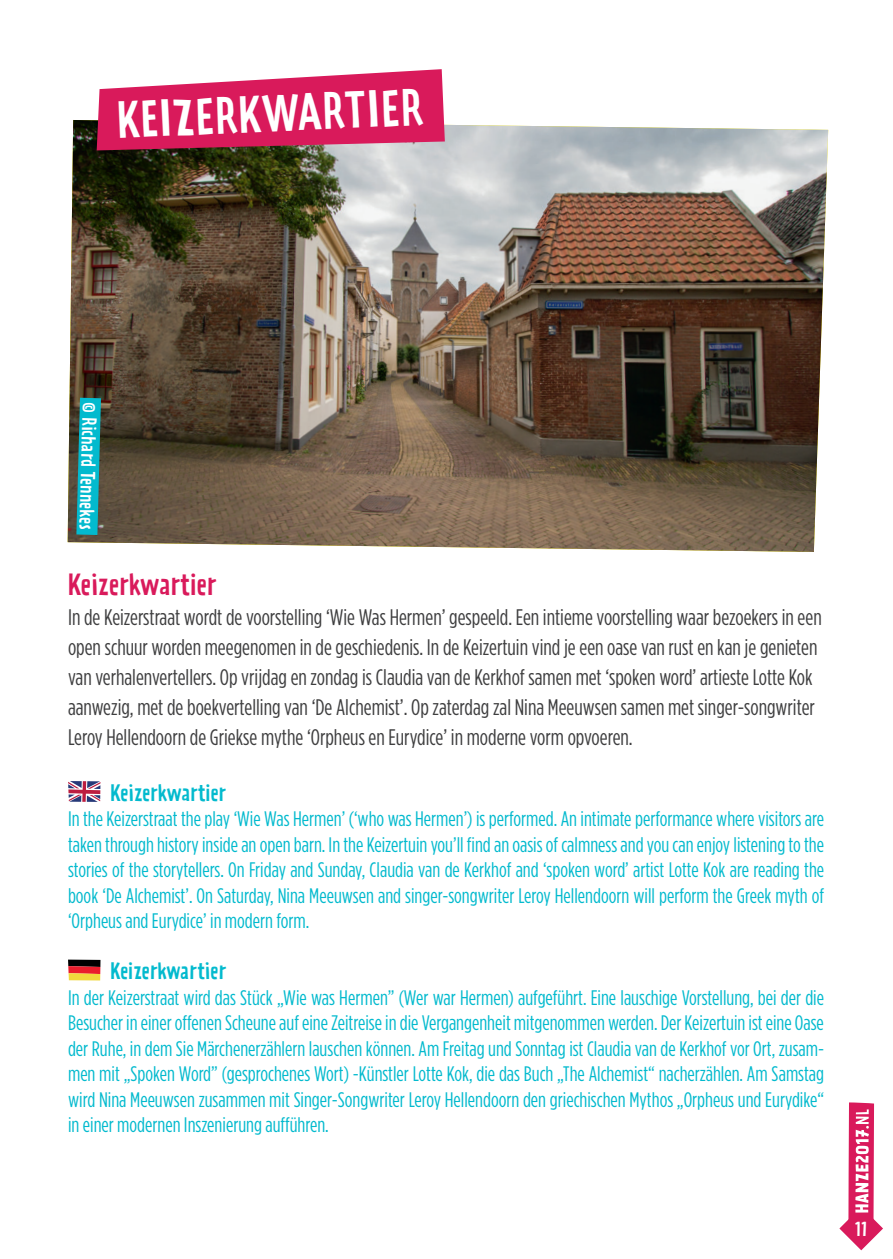
<style>
.page{position:relative;width:893px;height:1259px;background:#fff}
.page>*{position:absolute;margin:0;border:0;box-sizing:border-box;transform-origin:0 0}
.t1{font:45.9px "Prater Sans OT";color:#fff}
.t2{font:27px "Prater Sans OT";color:#d91a5b}
.t3{font:22.5px/30px "Gotham Condensed";color:#3e3e3f}
.t4{font:21px/25.5px "Gotham Condensed";color:#03bace;text-align:justify}
.t5{font:21px "Prater Sans OT";color:#03bace}
.t6{font:18px "Prater Sans OT";color:#fff}
</style>
<div class="page">
<svg style="left:839px;top:1102px;width:44px;height:148px"></svg>
<svg style="left:68px;top:781px;width:33px;height:21px"></svg>
<svg style="left:68px;top:959px;width:33px;height:21px"></svg>
<img style="left:69px;top:120px;width:759px;height:432px">
<svg style="left:97px;top:69px;width:348px;height:81px;background:#da3e72"></svg>
<svg style="left:67px;top:376px;width:45px;height:176px;background:#437e7a"></svg>
<h1 class="t1" style="left:116px;top:90px;width:308px;rotate:-2deg">KEIZERKWARTIER</h1>
<p class="t6" style="left:102px;top:403px;width:130px;rotate:92deg">© Richard Tennekes</p>
<p class="t2" style="left:68px;top:568px;width:150px">Keizerkwartier</p>
<p class="t3" style="left:68px;top:602px;width:755px">In de Keizerstraat wordt de voorstelling ‘Wie Was Hermen’ gespeeld. Een intieme voorstelling waar bezoekers in een open schuur worden meegenomen in de geschiedenis. In de Keizertuin vind je een oase van rust en kan je genieten van verhalenvertellers. Op vrijdag en zondag is Claudia van de Kerkhof samen met ‘spoken word’ artieste Lotte Kok aanwezig, met de boekvertelling van ‘De Alchemist’. Op zaterdag zal Nina Meeuwsen samen met singer-songwriter Leroy Hellendoorn de Griekse mythe ‘Orpheus en Eurydice’ in moderne vorm opvoeren.</p>
<p class="t5" style="left:111px;top:779px;width:117px">Keizerkwartier</p>
<p class="t4" style="left:68px;top:806px;width:758px">In the Keizerstraat the play ‘Wie Was Hermen’ (‘who was Hermen’) is performed. An intimate performance where visitors are taken through history inside an open barn. In the Keizertuin you’ll find an oasis of calmness and you can enjoy listening to the stories of the storytellers. On Friday and Sunday, Claudia van de Kerkhof and ‘spoken word’ artist Lotte Kok are reading the book ‘De Alchemist’. On Saturday, Nina Meeuwsen and singer-songwriter Leroy Hellendoorn will perform the Greek myth of ‘Orpheus and Eurydice’ in modern form.</p>
<p class="t5" style="left:111px;top:958px;width:118px">Keizerkwartier</p>
<p class="t4" style="left:68px;top:984px;width:758px">In der Keizerstraat wird das Stück „Wie was Hermen” (Wer war Hermen) aufgeführt. Eine lauschige Vorstellung, bei der die Besucher in einer offenen Scheune auf eine Zeitreise in die Vergangenheit mitgenommen werden. Der Keizertuin ist eine Oase der Ruhe, in dem Sie Märchenerzählern lauschen können. Am Freitag und Sonntag ist Claudia van de Kerkhof vor Ort, zusam&shy;men mit „Spoken Word” (gesprochenes Wort) -Künstler Lotte Kok, die das Buch „The Alchemist“ nacherzählen. Am Samstag wird Nina Meeuwsen zusammen mit Singer-Songwriter Leroy Hellendoorn den griechischen Mythos „Orpheus und Eurydike“ in einer modernen Inszenierung aufführen.</p>
<p class="t6" style="left:855px;top:1217px;width:15px">11</p>
</div>
